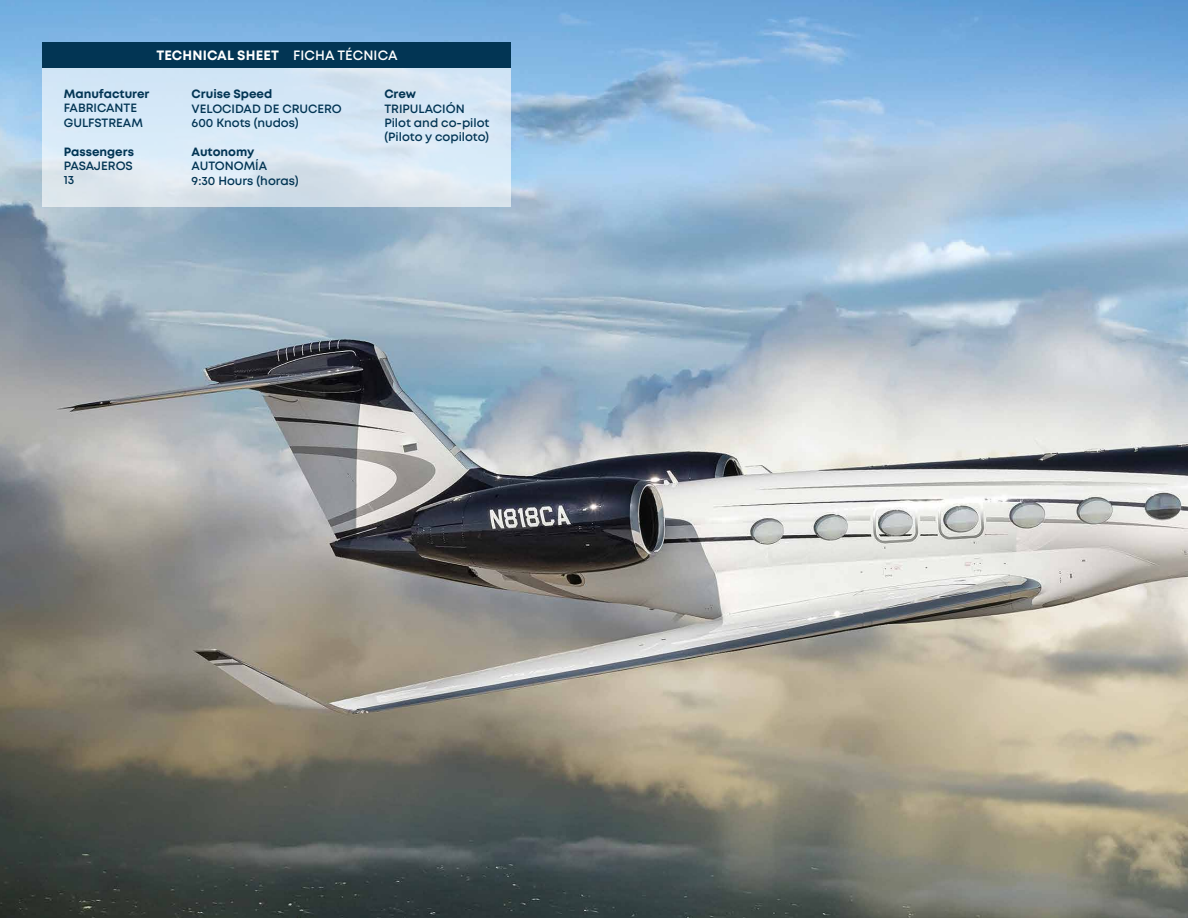
<style>
.page{position:relative;width:1188px;height:918px;background:#fff}
.page>*{position:absolute;margin:0;border:0;box-sizing:border-box;transform-origin:0 0}
.t1{font:700 13.5px "Mont";letter-spacing:.01em;color:#fff}
.t2{font:600 12px/14.4px "Mont";color:#023554}
.t3{font:700 12px "Mont";color:#023554}
.s1{font-weight:600}
</style>
<div class="page">
<img style="left:0;top:0;width:1188px;height:918px">
<div style="left:43px;top:68px;width:468px;height:138px;background:linear-gradient(to bottom,#d3e7f9,#dde7ef)"></div>
<div style="left:43px;top:43px;width:468px;height:25px;background:#023554"></div>
<p class="t1" style="left:156px;top:47px;width:243px">TECHNICAL SHEET <span class="s1">FICHA TÉCNICA</span></p>
<p class="t3" style="left:192px;top:86px;width:82px">Cruise Speed</p>
<p class="t2" style="left:192px;top:101px;width:152px">VELOCIDAD DE CRUCERO<br>600 Knots (nudos)</p>
<p class="t3" style="left:192px;top:144px;width:64px">Autonomy</p>
<p class="t2" style="left:192px;top:159px;width:108px">AUTONOMÍA<br>9:30 Hours (horas)</p>
<p class="t3" style="left:64px;top:86px;width:87px">Manufacturer</p>
<p class="t2" style="left:64px;top:101px;width:81px">FABRICANTE<br>GULFSTREAM</p>
<p class="t3" style="left:64px;top:144px;width:72px">Passengers</p>
<p class="t2" style="left:64px;top:159px;width:71px">PASAJEROS<br>13</p>
<p class="t3" style="left:384px;top:86px;width:33px">Crew</p>
<p class="t2" style="left:384px;top:101px;width:107px">TRIPULACIÓN<br>Pilot and co-pilot (Piloto y copiloto)</p>
</div>
